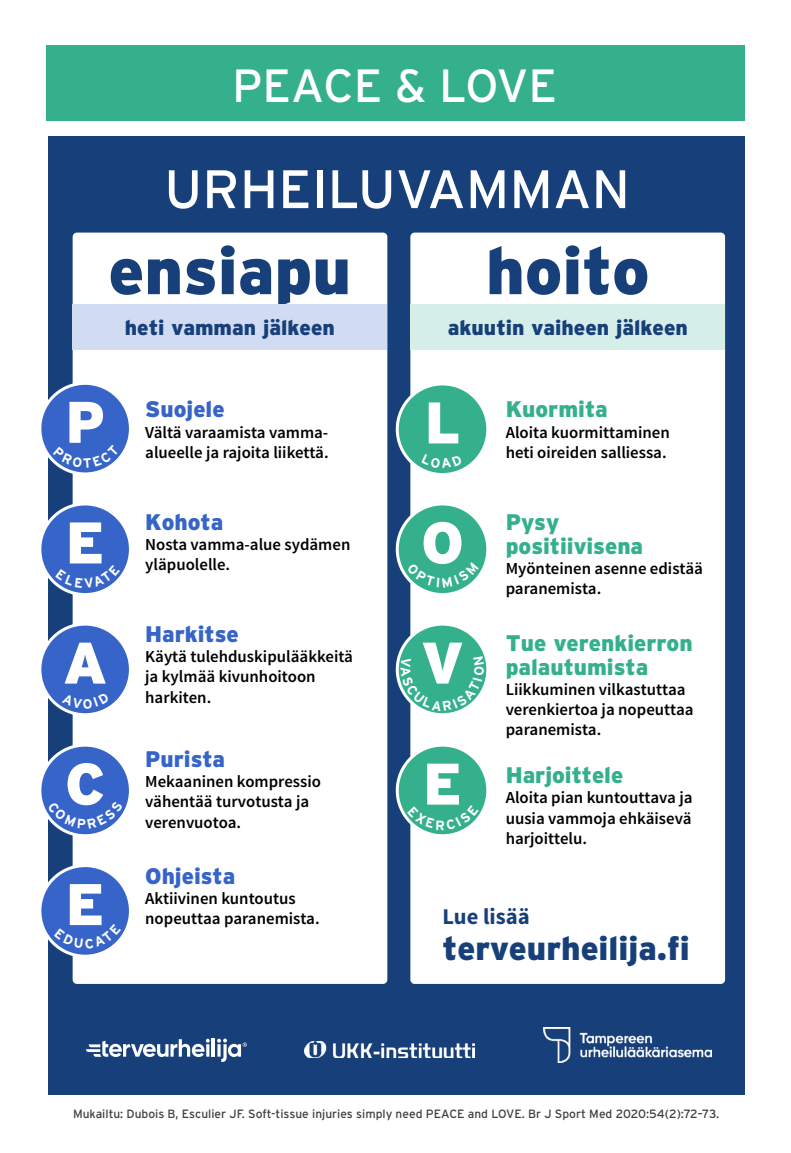
<style>
.page{position:relative;width:791px;height:1153px;background:#fff}
.page>*{position:absolute;margin:0;border:0;box-sizing:border-box;transform-origin:0 0}
.ots2{font:900 66px "Interstate";color:#17407b}
.t1{font:900 58.5px "Interstate";color:#fff}
.ots1{font:54px "Interstate";color:#fff}
.ots1-2{font:46.5px "Interstate";color:#fff}
.t2{font:900 33px "Interstate";color:#17407b}
.ots{font:900 22.5px/24px "Interstate";color:#35b08c}
.leipis{font:900 22.5px/24px "Interstate";color:#35b08c}
.ots-2{font:900 22.5px "Interstate";color:#3764c8}
.leipis-2{font:900 22.5px "Interstate";color:#3764c8}
.leipis-3{font:700 22.5px "Source Sans Pro";color:#17407b}
.ots3{font:900 21px "Interstate";color:#17407b}
.leipis-4{font:600 16.8px/20.1px "Source Sans Pro";color:#000}
.t3{font:12px "Interstate";color:#3f3f3e}
</style>
<div class="page">
<div style="left:48px;top:136px;width:696px;height:958px;background:#17407b"></div>
<div style="left:73px;top:232px;width:314px;height:751px;background:#fff;border-radius:4px"></div>
<div style="left:410px;top:232px;width:315px;height:751px;background:#fff;border-radius:4px"></div>
<div style="left:46px;top:45px;width:698px;height:76px;background:#35b08c"></div>
<div style="left:73px;top:304px;width:314px;height:46px;background:#d1dbf2"></div>
<div style="left:411px;top:304px;width:314px;height:46px;background:#d5eee7"></div>
<div style="left:40px;top:383px;width:90px;height:91px;background:#3764c8;border-radius:50%"></div>
<div style="left:38px;top:382px;width:94px;height:93px;border:3px solid #fff;border-radius:50%"></div>
<div style="left:40px;top:504px;width:90px;height:90px;background:#3764c8;border-radius:50%"></div>
<div style="left:38px;top:502px;width:94px;height:94px;border:3px solid #fff;border-radius:50%"></div>
<div style="left:40px;top:624px;width:90px;height:90px;background:#3764c8;border-radius:50%"></div>
<div style="left:38px;top:622px;width:94px;height:94px;border:3px solid #fff;border-radius:50%"></div>
<div style="left:40px;top:745px;width:90px;height:90px;background:#3764c8;border-radius:50%"></div>
<div style="left:38px;top:743px;width:94px;height:94px;border:3px solid #fff;border-radius:50%"></div>
<div style="left:40px;top:865px;width:90px;height:91px;background:#3764c8;border-radius:50%"></div>
<div style="left:38px;top:864px;width:94px;height:93px;border:3px solid #fff;border-radius:50%"></div>
<div style="left:397px;top:745px;width:91px;height:90px;background:#35b08c;border-radius:50%"></div>
<div style="left:396px;top:743px;width:93px;height:94px;border:3px solid #fff;border-radius:50%"></div>
<div style="left:397px;top:384px;width:91px;height:90px;background:#35b08c;border-radius:50%"></div>
<div style="left:396px;top:382px;width:93px;height:94px;border:3px solid #fff;border-radius:50%"></div>
<div style="left:397px;top:504px;width:91px;height:90px;background:#35b08c;border-radius:50%"></div>
<div style="left:396px;top:502px;width:93px;height:94px;border:3px solid #fff;border-radius:50%"></div>
<div style="left:397px;top:624px;width:91px;height:90px;background:#35b08c;border-radius:50%"></div>
<div style="left:396px;top:622px;width:93px;height:94px;border:3px solid #fff;border-radius:50%"></div>
<hr style="left:212px;top:1038px;width:3px;height:18px;background:#fff">
<svg style="left:86px;top:1038px;width:124px;height:19px"></svg>
<svg style="left:217px;top:1038px;width:30px;height:24px"></svg>
<img style="left:543px;top:1027px;width:169px;height:35px">
<img style="left:304px;top:1041px;width:170px;height:16px">
<svg style="left:53px;top:456px;width:66px;height:12px"></svg>
<svg style="left:56px;top:576px;width:64px;height:12px"></svg>
<svg style="left:62px;top:705px;width:48px;height:3px"></svg>
<svg style="left:47px;top:812px;width:76px;height:16px"></svg>
<svg style="left:54px;top:936px;width:67px;height:12px"></svg>
<svg style="left:407px;top:814px;width:72px;height:15px"></svg>
<svg style="left:407px;top:573px;width:72px;height:14px"></svg>
<svg style="left:400px;top:656px;width:84px;height:55px"></svg>
<p class="ots1-2" style="left:232px;top:57px;width:326px">PEACE &amp; LOVE</p>
<p class="ots1" style="left:164px;top:156px;width:467px">URHEILUVAMMAN</p>
<p class="ots2" style="left:108px;top:233px;width:244px">ensiapu</p>
<p class="ots2" style="left:486px;top:233px;width:165px">hoito</p>
<p class="ots3" style="left:125px;top:316px;width:211px">heti vamman jälkeen</p>
<p class="t1" style="left:65px;top:388px;width:41px">P</p>
<p class="t1" style="left:66px;top:509px;width:41px">E</p>
<p class="t1" style="left:63px;top:629px;width:46px">A</p>
<p class="t1" style="left:65px;top:750px;width:42px">C</p>
<p class="t1" style="left:66px;top:870px;width:41px">E</p>
<p class="ots-2" style="left:145px;top:396px;width:81px">Suojele</p>
<p class="leipis-4" style="left:145px;top:422px;width:185px">Vältä varaamista vamma&shy;alueelle ja rajoita liikettä.</p>
<p class="ots-2" style="left:145px;top:509px;width:80px">Kohota</p>
<p class="leipis-4" style="left:145px;top:534px;width:207px">Nosta vamma-alue sydämen yläpuolelle.</p>
<p class="ots-2" style="left:145px;top:621px;width:95px">Harkitse</p>
<p class="leipis-4" style="left:145px;top:647px;width:209px">Käytä tulehduskipulääkkeitä ja kylmää kivunhoitoon harkiten.</p>
<p class="leipis-2" style="left:145px;top:746px;width:81px">Purista</p>
<p class="leipis-4" style="left:145px;top:772px;width:177px">Mekaaninen kompressio vähentää turvotusta ja verenvuotoa.</p>
<p class="leipis-2" style="left:145px;top:863px;width:92px">Ohjeista</p>
<p class="leipis-4" style="left:145px;top:889px;width:176px">Aktiivinen kuntoutus nopeuttaa paranemista.</p>
<p class="ots3" style="left:448px;top:316px;width:241px">akuutin vaiheen jälkeen</p>
<p class="t1" style="left:424px;top:389px;width:37px">L</p>
<p class="t1" style="left:421px;top:509px;width:44px">O</p>
<p class="t1" style="left:421px;top:629px;width:45px">V</p>
<p class="t1" style="left:423px;top:750px;width:41px">E</p>
<p class="ots" style="left:506px;top:397px;width:103px">Kuormita</p>
<p class="leipis-4" style="left:506px;top:422px;width:166px">Aloita kuormittaminen heti oireiden salliessa.</p>
<p class="leipis" style="left:506px;top:509px;width:139px">Pysy positiivisena</p>
<p class="leipis-4" style="left:506px;top:558px;width:199px">Myönteinen asenne edistää paranemista.</p>
<p class="ots" style="left:506px;top:630px;width:188px">Tue verenkierron palautumista</p>
<p class="leipis-4" style="left:506px;top:679px;width:189px">Liikkuminen vilkastuttaa verenkiertoa ja nopeuttaa paranemista.</p>
<p class="leipis" style="left:506px;top:763px;width:119px">Harjoittele</p>
<p class="leipis-4" style="left:506px;top:788px;width:188px;text-align:justify">Aloita pian kuntouttava ja uusia vammoja ehkäisevä harjoittelu.</p>
<p class="leipis-3" style="left:442px;top:901px;width:89px">Lue lisää</p>
<p class="t2" style="left:442px;top:928px;width:249px">terveurheilija.fi</p>
<p class="t3" style="left:73px;top:1105px;width:647px">Mukailtu: Dubois B, Esculier JF. Soft-tissue injuries simply need PEACE and LOVE. Br J Sport Med 2020:54(2):72–73.</p>
</div>
